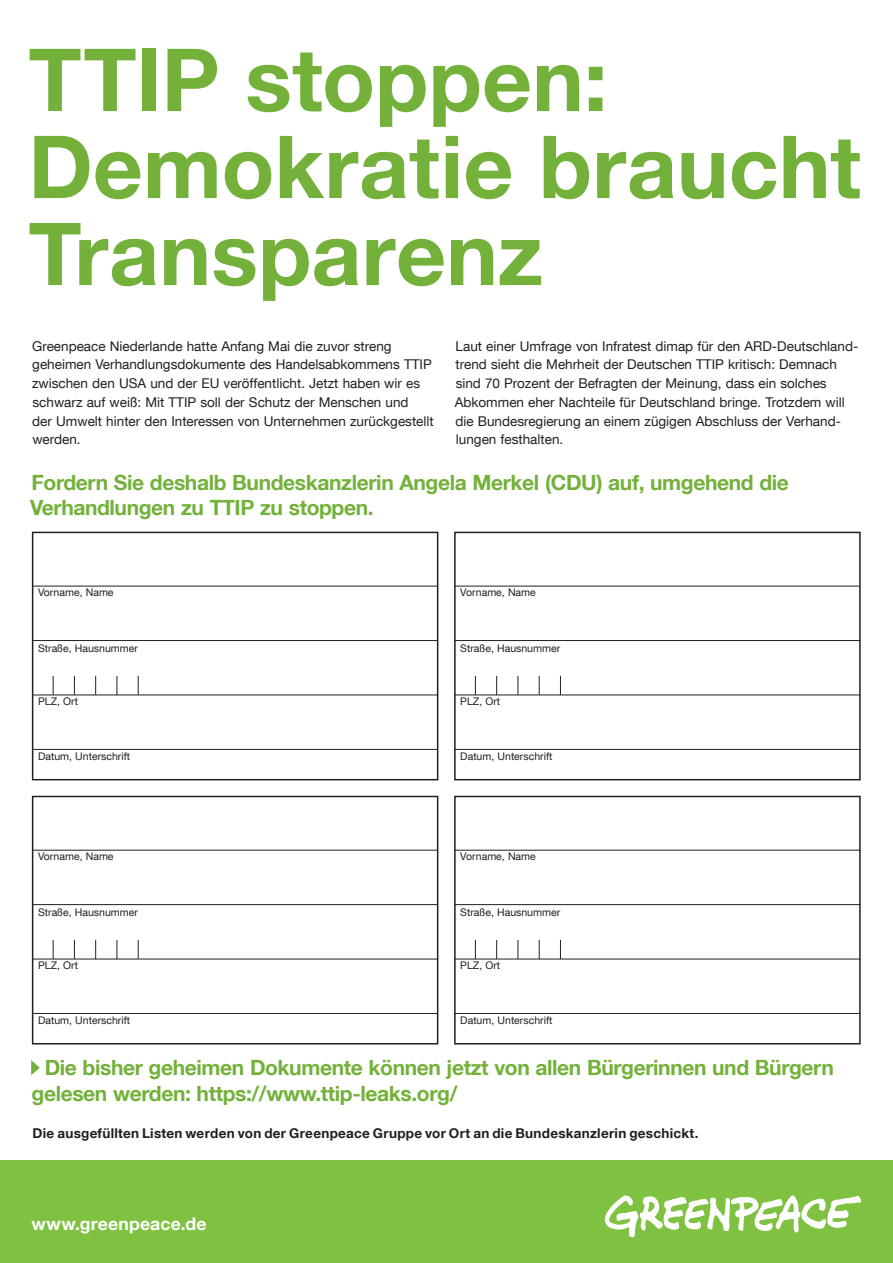
<style>
.page{position:relative;width:893px;height:1263px;background:#fff}
.page>*{position:absolute;margin:0;border:0;box-sizing:border-box;transform-origin:0 0}
.t1{font:700 87px/87px "Helvetica Neue LT Com";color:#73b13b}
.t2{font:700 21px/25.5px "Helvetica Neue LT Com";letter-spacing:-.02em;color:#73b13b}
.t3{font:700 17.7px "Helvetica Neue LT Com";letter-spacing:.01em;color:#fff}
.t4{font:13.5px/18.8px "Helvetica Neue LT Com";color:#231f20}
.t5{font:700 13.5px "Helvetica Neue LT Com";letter-spacing:.02em;color:#231f20}
.t6{font:10.5px "Helvetica Neue LT Com";color:#231f20}
</style>
<div class="page">
<div style="left:0;top:1161px;width:893px;height:102px;background:#7fc241"></div>
<svg style="left:604px;top:1195px;width:257px;height:42px"></svg>
<div style="left:32px;top:532px;width:406px;height:248px;border:2px solid #231f20"></div>
<hr style="left:32px;top:586px;width:406px;height:1px;background:#231f20">
<hr style="left:32px;top:640px;width:406px;height:1px;background:#231f20">
<svg style="left:53px;top:676px;width:1px;height:19px"></svg>
<svg style="left:74px;top:676px;width:1px;height:19px"></svg>
<svg style="left:95px;top:676px;width:1px;height:19px"></svg>
<svg style="left:117px;top:676px;width:1px;height:19px"></svg>
<svg style="left:138px;top:676px;width:1px;height:19px"></svg>
<hr style="left:32px;top:695px;width:406px;height:1px;background:#231f20">
<hr style="left:32px;top:749px;width:406px;height:1px;background:#231f20">
<div style="left:454px;top:532px;width:407px;height:248px;border:2px solid #231f20"></div>
<hr style="left:454px;top:586px;width:406px;height:1px;background:#231f20">
<hr style="left:454px;top:640px;width:406px;height:1px;background:#231f20">
<svg style="left:475px;top:676px;width:1px;height:19px"></svg>
<svg style="left:496px;top:676px;width:1px;height:19px"></svg>
<svg style="left:518px;top:676px;width:1px;height:19px"></svg>
<svg style="left:539px;top:676px;width:1px;height:19px"></svg>
<svg style="left:560px;top:676px;width:1px;height:19px"></svg>
<hr style="left:454px;top:695px;width:406px;height:1px;background:#231f20">
<hr style="left:454px;top:749px;width:406px;height:1px;background:#231f20">
<div style="left:32px;top:796px;width:406px;height:248px;border:2px solid #231f20"></div>
<hr style="left:32px;top:850px;width:406px;height:1px;background:#231f20">
<hr style="left:32px;top:904px;width:406px;height:1px;background:#231f20">
<svg style="left:53px;top:940px;width:1px;height:19px"></svg>
<svg style="left:74px;top:940px;width:1px;height:19px"></svg>
<svg style="left:95px;top:940px;width:1px;height:19px"></svg>
<svg style="left:117px;top:940px;width:1px;height:19px"></svg>
<svg style="left:138px;top:940px;width:1px;height:19px"></svg>
<hr style="left:32px;top:959px;width:406px;height:1px;background:#231f20">
<hr style="left:32px;top:1013px;width:406px;height:1px;background:#231f20">
<div style="left:454px;top:796px;width:407px;height:248px;border:2px solid #231f20"></div>
<hr style="left:454px;top:850px;width:406px;height:1px;background:#231f20">
<hr style="left:454px;top:904px;width:406px;height:1px;background:#231f20">
<svg style="left:475px;top:940px;width:1px;height:19px"></svg>
<svg style="left:496px;top:940px;width:1px;height:19px"></svg>
<svg style="left:518px;top:940px;width:1px;height:19px"></svg>
<svg style="left:539px;top:940px;width:1px;height:19px"></svg>
<svg style="left:560px;top:940px;width:1px;height:19px"></svg>
<hr style="left:454px;top:959px;width:406px;height:1px;background:#231f20">
<hr style="left:454px;top:1013px;width:406px;height:1px;background:#231f20">
<svg style="left:31px;top:1060px;width:9px;height:15px"></svg>
<h1 class="t1" style="left:28px;top:49px;width:834px">TTIP stoppen:<br>Demokratie braucht<br>Transparenz</h1>
<p class="t4" style="left:32px;top:338px;width:403px">Greenpeace Niederlande hatte Anfang Mai die zuvor streng geheimen Verhandlungsdokumente des Handelsabkommens TTIP zwischen den USA und der EU veröffentlicht. Jetzt haben wir es schwarz auf weiß: Mit TTIP soll der Schutz der Menschen und<br>der Umwelt hinter den Interessen von Unternehmen zurückgestellt werden.</p>
<p class="t4" style="left:455px;top:338px;width:405px">Laut einer Umfrage von Infratest dimap für den ARD-Deutschland&shy;trend sieht die Mehrheit der Deutschen TTIP kritisch: Demnach sind 70 Prozent der Befragten der Meinung, dass ein solches Abkommen eher Nachteile für Deutschland bringe. Trotzdem will die Bundesregierung an einem zügigen Abschluss der Verhand&shy;lungen festhalten.</p>
<h2 class="t2" style="left:30px;top:472px;width:760px">Fordern Sie deshalb Bundeskanzlerin Angela Merkel (CDU) auf, umgehend die<br>Verhandlungen zu TTIP zu stoppen.</h2>
<p class="t6" style="left:38px;top:589px;width:77px">Vorname, Name</p>
<p class="t6" style="left:460px;top:589px;width:77px">Vorname, Name</p>
<p class="t6" style="left:38px;top:644px;width:101px">Straße, Hausnummer</p>
<p class="t6" style="left:460px;top:644px;width:101px">Straße, Hausnummer</p>
<p class="t6" style="left:38px;top:698px;width:41px">PLZ, Ort</p>
<p class="t6" style="left:460px;top:698px;width:41px">PLZ, Ort</p>
<p class="t6" style="left:38px;top:752px;width:94px">Datum, Unterschrift</p>
<p class="t6" style="left:460px;top:752px;width:94px">Datum, Unterschrift</p>
<p class="t6" style="left:38px;top:853px;width:77px">Vorname, Name</p>
<p class="t6" style="left:460px;top:853px;width:77px">Vorname, Name</p>
<p class="t6" style="left:38px;top:908px;width:101px">Straße, Hausnummer</p>
<p class="t6" style="left:460px;top:908px;width:101px">Straße, Hausnummer</p>
<p class="t6" style="left:38px;top:962px;width:41px">PLZ, Ort</p>
<p class="t6" style="left:460px;top:962px;width:41px">PLZ, Ort</p>
<p class="t6" style="left:38px;top:1016px;width:94px">Datum, Unterschrift</p>
<p class="t6" style="left:460px;top:1016px;width:94px">Datum, Unterschrift</p>
<h2 class="t2" style="left:32px;top:1058px;width:804px;text-indent:13px">Die bisher geheimen Dokumente können jetzt von allen Bürgerinnen und Bürgern gelesen werden: https://www.ttip-leaks.org/</h2>
<p class="t5" style="left:33px;top:1129px;width:667px">Die ausgefüllten Listen werden von der Greenpeace Gruppe vor Ort an die Bundeskanzlerin geschickt.</p>
<h3 class="t3" style="left:32px;top:1217px;width:177px">www.greenpeace.de</h3>
</div>
